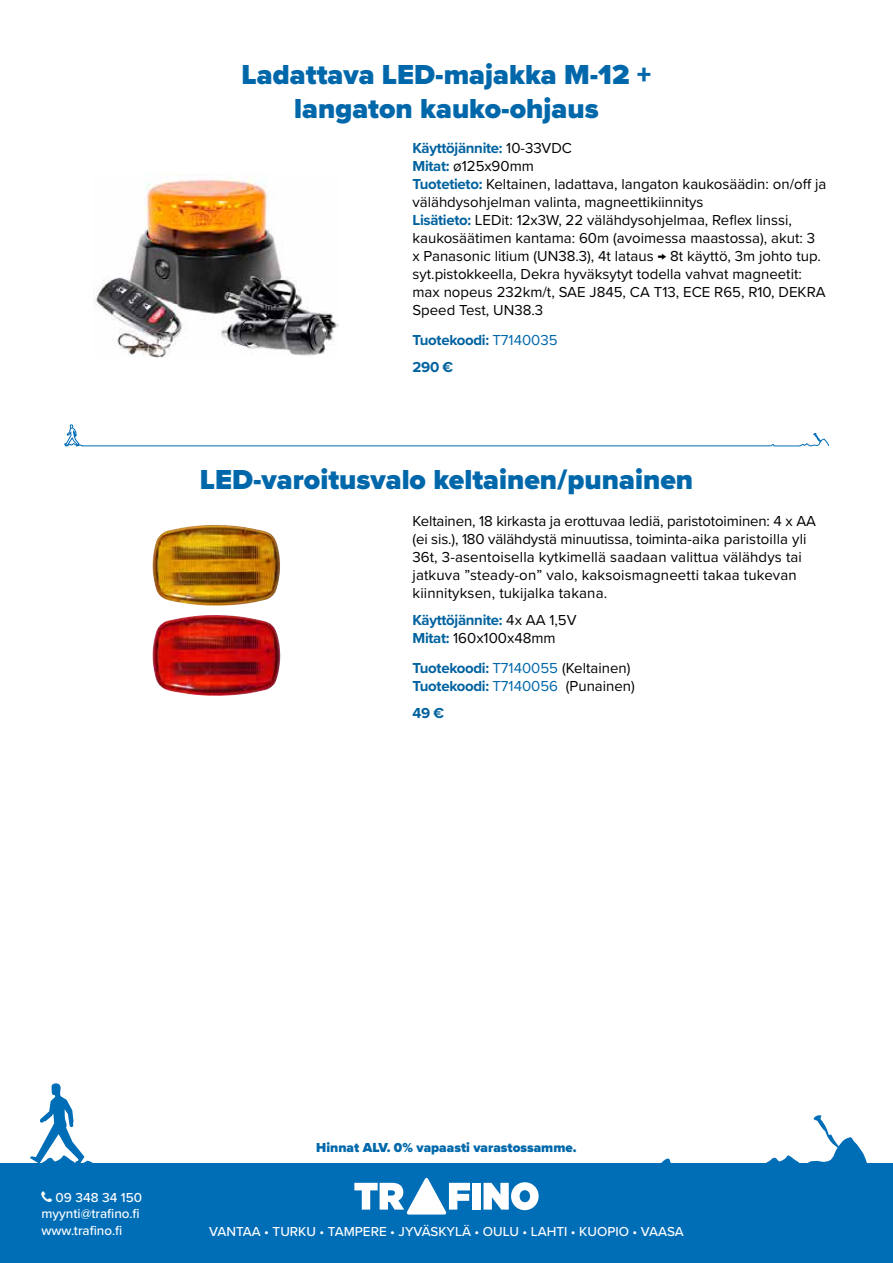
<style>
.page{position:relative;width:893px;height:1263px;background:#fff}
.page>*{position:absolute;margin:0;border:0;box-sizing:border-box;transform-origin:0 0}
.t1{font:900 28.5px/34.2px "Proxima Nova";color:#0068aa;text-align:center}
.t2{font:15px/18px "Proxima Nova";color:#000}
.t3{font:700 15px/18px "Proxima Nova";letter-spacing:-.02em;color:#00629f}
.t4{font:500 13.5px/16.2px "Proxima Nova";color:#fff}
.t5{font:900 13.5px "Proxima Nova";color:#0068aa}
.s1{font-weight:700;color:#00629f}
.s2{font-weight:400;color:#0067aa}
.s3{font-weight:400;color:#000}
</style>
<div class="page">
<svg style="left:30px;top:1083px;width:63px;height:80px"></svg>
<svg style="left:661px;top:1115px;width:206px;height:48px"></svg>
<div style="left:0;top:1163px;width:893px;height:100px;background:#006db7"></div>
<div style="left:472px;top:1183px;width:9px;height:26px;background:#fff"></div>
<svg style="left:483px;top:1182px;width:56px;height:28px"></svg>
<svg style="left:354px;top:1178px;width:116px;height:36px"></svg>
<svg style="left:63px;top:424px;width:21px;height:23px"></svg>
<svg style="left:769px;top:433px;width:61px;height:14px"></svg>
<hr style="left:82px;top:445px;width:688px;height:1px;background:#006db7">
<img style="left:94px;top:177px;width:245px;height:180px">
<img style="left:152px;top:525px;width:128px;height:81px">
<img style="left:152px;top:615px;width:128px;height:81px">
<h1 class="t1" style="left:242px;top:57px;width:411px">Ladattava LED-majakka M-12 + langaton kauko-ohjaus</h1>
<p class="t2" style="left:412px;top:138px;width:415px"><span class="s1">Käyttöjännite:</span> 10-33VDC<br><span class="s1">Mitat:</span> ø125x90mm<br><span class="s1">Tuotetieto:</span> Keltainen, ladattava, langaton kaukosäädin: on/off ja välähdysohjelman valinta, magneettikiinnitys<br><span class="s1">Lisätieto:</span> LEDit: 12x3W, 22 välähdysohjelmaa, Reflex linssi, kaukosäätimen kantama: 60m (avoimessa maastossa), akut: 3<br>x Panasonic litium (UN38.3), 4t lataus → 8t käyttö, 3m johto tup. syt.pistokkeella, Dekra hyväksytyt todella vahvat magneetit: max nopeus 232km/t, SAE J845, CA T13, ECE R65, R10, DEKRA Speed Test, UN38.3</p>
<p class="t3" style="left:412px;top:326px;width:147px;line-height:27px">Tuotekoodi: <span class="s2">T7140035<br></span>290 €</p>
<h1 class="t1" style="left:200px;top:462px;width:495px">LED-varoitusvalo keltainen/punainen</h1>
<p class="t2" style="left:412px;top:511px;width:405px">Keltainen, 18 kirkasta ja erottuvaa lediä, paristotoiminen: 4 x AA (ei sis.), 180 välähdystä minuutissa, toiminta-aika paristoilla yli 36t, 3-asentoisella kytkimellä saadaan valittua välähdys tai jatkuva ”steady-on” valo, kaksoismagneetti takaa tukevan kiinnityksen, tukijalka takana.</p>
<p class="t3" style="left:412px;top:611px;width:166px">Käyttöjännite: <span class="s3">4x AA 1,5V<br></span>Mitat: <span class="s3">160x100x48mm</span></p>
<p class="t3" style="left:412px;top:659px;width:224px">Tuotekoodi: <span class="s2">T7140055</span> <span class="s3">(Keltainen)<br></span>Tuotekoodi: <span class="s2">T7140056</span> <span class="s3">(Punainen)</span></p>
<p class="t3" style="left:412px;top:704px;width:33px">49 €</p>
<p class="t4" style="left:41px;top:1189px;width:102px;text-indent:14px">09 348 34 150 myynti@trafino.fi www.trafino.fi</p>
<p class="t5" style="left:316px;top:1137px;width:262px">Hinnat ALV. 0% vapaasti varastossamme.</p>
<p class="t4" style="left:209px;top:1223px;width:476px">VANTAA • TURKU • TAMPERE • JYVÄSKYLÄ • OULU • LAHTI • KUOPIO • VAASA</p>
</div>
